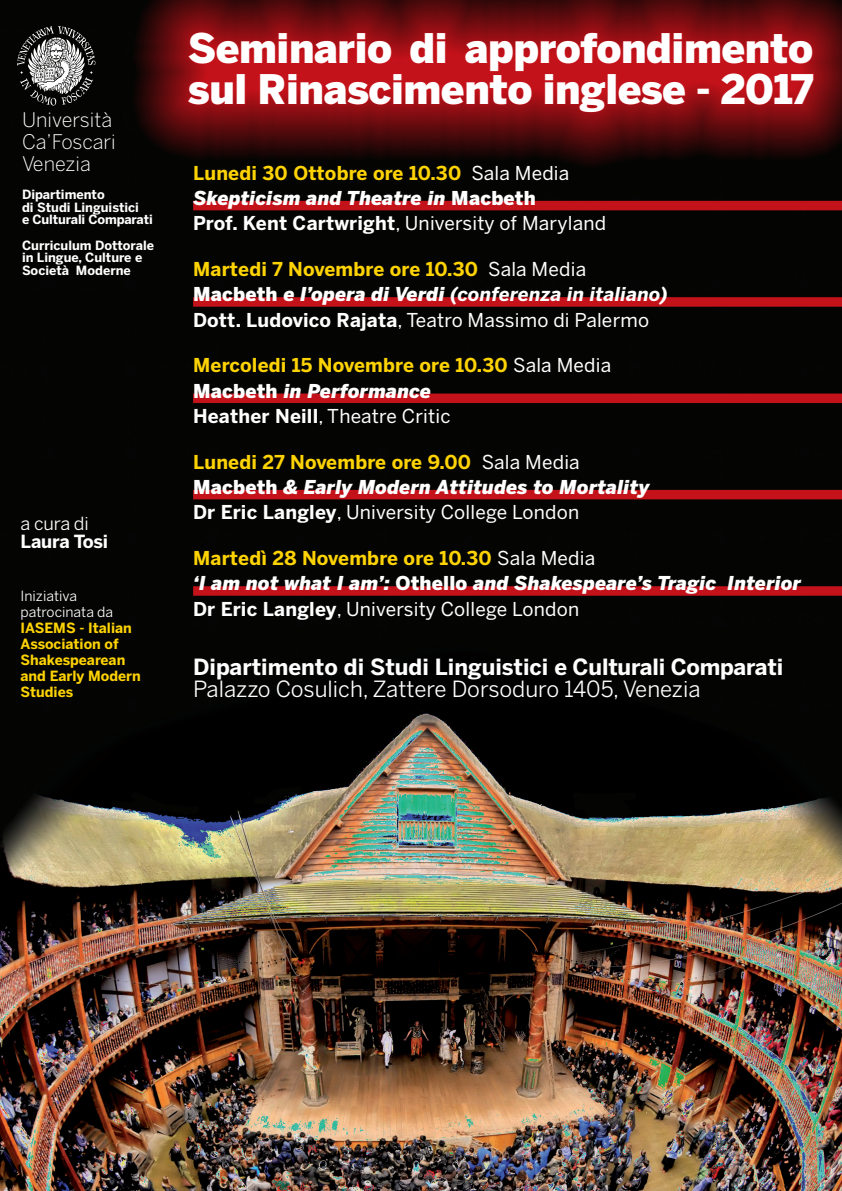
<style>
.page{position:relative;width:842px;height:1191px;background:#fff}
.page>*{position:absolute;margin:0;border:0;box-sizing:border-box;transform-origin:0 0}
.t1{font:900 40.4px/40.4px "Benton Sans";letter-spacing:-.01em;color:#fff}
.t2{font:700 22.2px "Benton Sans";color:#fff}
.t3{font:22.2px "Benton Sans";color:#fff}
.t4{font:300 20px/21.9px "Benton Sans";color:#fff}
.t5{font:19px/25.4px "Benton Sans";letter-spacing:.01em;color:#fff}
.t6{font:italic 900 19px/25.4px "Benton Sans";letter-spacing:.01em;color:#fff}
.t7{font:700 19px/25.4px "Benton Sans";letter-spacing:.01em;color:#fed304}
.t8{font:700 18px "Benton Sans";letter-spacing:-.01em;color:#fff}
.t9{font:18px "Benton Sans";letter-spacing:-.01em;color:#fff}
.t10{font:700 14px/16px "Benton Sans";color:#fed304}
.t11{font:14px/16px "Benton Sans";color:#fff}
.t12{font:700 12.7px/12.7px "Benton Sans";color:#fff}
.s1{font-weight:700;color:#fed304}
.s2{font-weight:900;font-style:italic}
.s3{font-weight:900}
.s4{font-weight:700}
.s5{font-weight:700;font-style:italic}
.s6{font-weight:400;color:#fff}
.s7{font-weight:900;color:#fff}
.s8{font-weight:900;font-style:italic;color:#fff}
.s9{color:#fff}
.s10{font-weight:700;font-style:normal;color:#fed304}
.s11{font-weight:400;font-style:normal}
.s12{font-style:normal}
.s13{font-weight:700;font-style:normal}
</style>
<div class="page">
<img style="left:0;top:0;width:842px;height:1191px">
<img style="left:14px;top:23px;width:87px;height:86px">
<svg style="left:131px;top:0;width:711px;height:169px;background:#47090a"></svg>
<svg style="left:187px;top:32px;width:627px;height:81px;background:#b41017"></svg>
<div style="left:193px;top:201px;width:649px;height:9px;background:#c4121a"></div>
<div style="left:193px;top:297px;width:649px;height:10px;background:#c4121a"></div>
<div style="left:193px;top:393px;width:649px;height:10px;background:#c4121a"></div>
<div style="left:193px;top:490px;width:649px;height:9px;background:#c4121a"></div>
<div style="left:193px;top:586px;width:649px;height:10px;background:#c4121a"></div>
<p class="t4" style="left:22px;top:108px;width:95px">Università<br>Ca’Foscari<br>Venezia</p>
<p class="t12" style="left:22px;top:188px;width:132px">Dipartimento<br>di Studi Linguistici<br>e Culturali Comparati</p>
<p class="t12" style="left:22px;top:239px;width:134px">Curriculum Dottorale in Lingue, Culture e<br>Società Moderne</p>
<p class="t9" style="left:21px;top:513px;width:70px">a cura di</p>
<p class="t8" style="left:21px;top:531px;width:89px">Laura Tosi</p>
<p class="t11" style="left:21px;top:587px;width:94px">Iniziativa patrocinata da</p>
<p class="t10" style="left:21px;top:619px;width:122px">IASEMS - Italian<br>Association of<br>Shakespearean and Early Modern<br>Studies</p>
<h1 class="t1" style="left:188px;top:28px;width:627px">Seminario di approfondimento sul Rinascimento inglese - 2017</h1>
<p class="t5" style="left:193px;top:160px;width:415px"><span class="s1">Lunedi 30 Ottobre ore 10.30</span> Sala Media<br><span class="s2">Skepticism and Theatre in</span> <span class="s3">Macbeth<br></span><span class="s4">Prof. Kent Cartwright</span>, University of Maryland</p>
<p class="t5" style="left:193px;top:256px;width:476px"><span class="s1">Martedi 7 Novembre ore 10.30</span> Sala Media<br><span class="s3">Macbeth</span> <span class="s2">e l’opera di Verdi</span> <span class="s5">(conferenza in italiano)<br></span><span class="s4">Dott. Ludovico Rajata</span>, Teatro Massimo di Palermo</p>
<p class="t7" style="left:193px;top:352px;width:420px">Mercoledi 15 Novembre ore 10.30 <span class="s6">Sala Media<br></span><span class="s7">Macbeth</span> <span class="s8">in Performance<br></span><span class="s9">Heather Neill</span><span class="s6">, Theatre Critic</span></p>
<p class="t5" style="left:193px;top:449px;width:457px"><span class="s1">Lunedi 27 Novembre ore 9.00</span> Sala Media<br><span class="s3">Macbeth</span> <span class="s2">&amp; Early Modern Attitudes to Mortality<br></span><span class="s4">Dr Eric Langley</span>, University College London</p>
<p class="t6" style="left:193px;top:545px;width:609px"><span class="s10">Martedì 28 Novembre ore 10.30</span> <span class="s11">Sala Media<br></span>‘I am not what I am’: <span class="s12">Othello</span> and Shakespeare’s Tragic Interior<br><span class="s13">Dr Eric Langley</span><span class="s11">, University College London</span></p>
<p class="t2" style="left:193px;top:653px;width:592px">Dipartimento di Studi Linguistici e Culturali Comparati</p>
<p class="t3" style="left:193px;top:676px;width:509px">Palazzo Cosulich, Zattere Dorsoduro 1405, Venezia</p>
</div>
